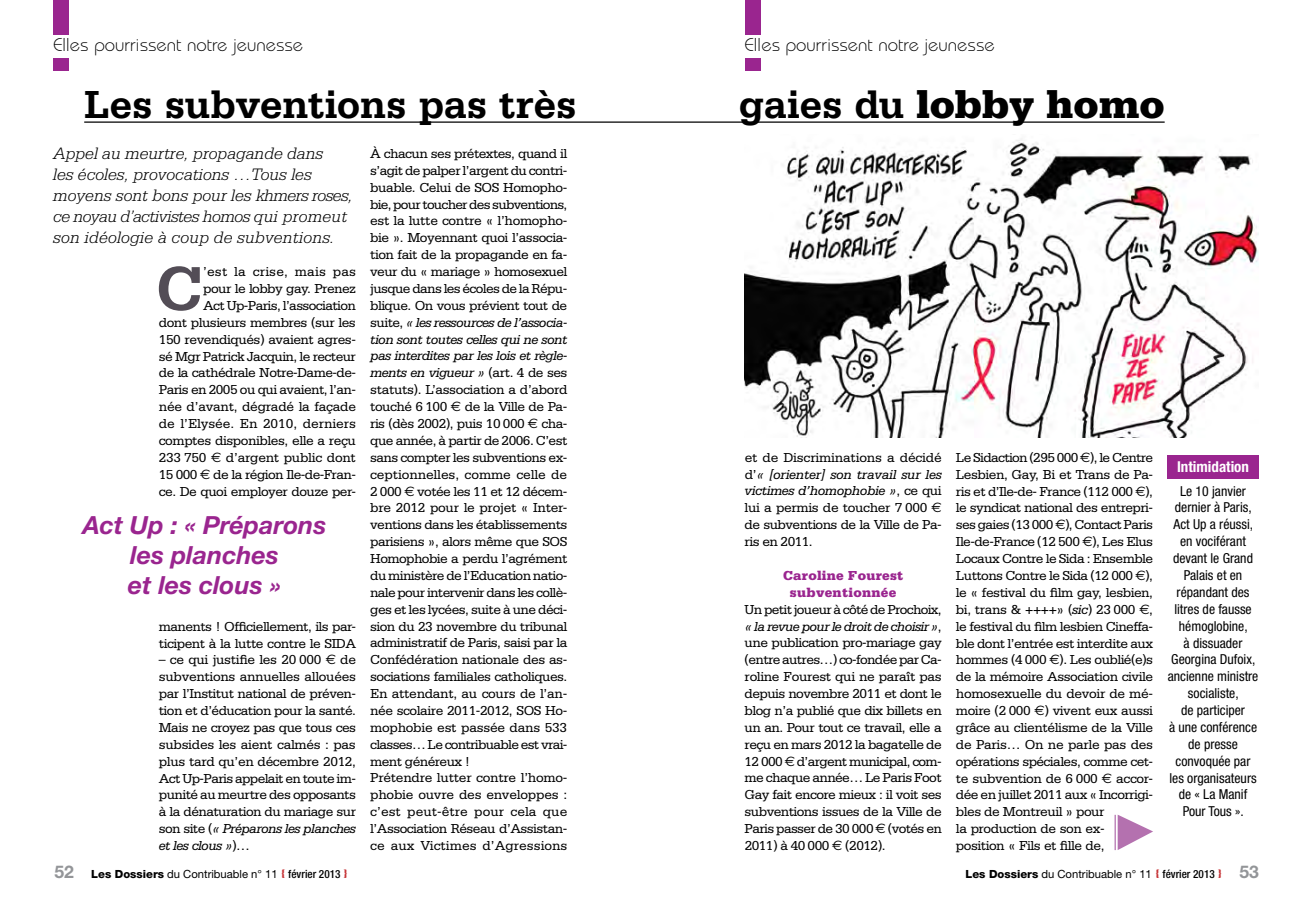
<style>
.page{position:relative;width:1312px;height:904px;background:#fff}
.page>*{position:absolute;margin:0;border:0;box-sizing:border-box;transform-origin:0 0}
.t1{font:700 65.38px "Serifa";color:#534d56}
.t2{font:700 41.25px "Serifa";letter-spacing:-.005em;color:#000}
.t3{font:900 41.25px "Serifa";letter-spacing:-.01em;color:#000}
.t4{font:italic 700 25px/30px "Helvetica Neue LT Std";color:#9a258f;text-align:center}
.t5{font:18.75px "Architekt";letter-spacing:.025em;color:#000}
.t6{font:italic 300 17.5px/21px "Serifa";color:#000}
.t7{font:700 17.5px "Helvetica Neue LT Std";color:#939598}
.t8{font:700 condensed 15px "Helvetica Neue LT Std";color:#fff}
.t9{font:13.75px/16.9px "Serifa";letter-spacing:-.04em;color:#000}
.t10{font:condensed 13.75px/16.9px "Helvetica Neue LT Std";color:#000;text-align:center}
.t11{font:italic 13.75px "Serifa";letter-spacing:-.04em;color:#000}
.t12{font:900 13.75px "Serifa";letter-spacing:.02em;color:#9a258f}
.t13{font:11.25px "Helvetica Neue LT Std";color:#000}
.s1{font-weight:700}
.s2{font-family:"Euro Sans Std"}
.s3{font-style:italic}
.s4{font-weight:800}
.s5{font-weight:500;font-stretch:condensed}
.s6{font-style:normal}
</style>
<div class="page">
<hr style="left:84px;top:121px;width:1080px;height:2px;background:#000">
<div style="left:53px;top:0;width:16px;height:70px;background:#9a258f"></div>
<div style="left:52px;top:35px;width:425px;height:23px;background:#fff"></div>
<div style="left:744px;top:0;width:16px;height:70px;background:#9a258f"></div>
<div style="left:743px;top:35px;width:386px;height:23px;background:#fff"></div>
<svg style="left:1117px;top:814px;width:35px;height:36px"></svg>
<hr style="left:1114px;top:814px;width:1px;height:36px;background:#b471af">
<img style="left:744px;top:139px;width:514px;height:299px">
<div style="left:1166px;top:455px;width:92px;height:23px;background:#9a258f"></div>
<p class="t5" style="left:53px;top:34px;width:251px">Elles pourrissent notre jeunesse</p>
<p class="t5" style="left:744px;top:34px;width:251px">Elles pourrissent notre jeunesse</p>
<p class="t2" style="left:84px;top:81px;width:494px">Les subventions pas très</p>
<p class="t3" style="left:739px;top:80px;width:427px"><span class="s1">gaies du</span> lobby homo</p>
<p class="t6" style="left:53px;top:143px;width:301px">Appel au meurtre, propagande dans<br>les écoles, provocations …Tous les moyens sont bons pour les khmers roses, ce noyau d’activistes homos qui promeut son idéologie à coup de subventions.</p>
<p class="t1" style="left:156px;top:250px;width:49px">C</p>
<p class="t9" style="left:159px;top:263px;width:199px;text-align:right">’est la crise, mais pas<br>pour le lobby gay. Prenez<br>Act Up-Paris, l’association<br>dont plusieurs membres (sur les<br>150 revendiqués) avaient agres&shy;sé Mgr Patrick Jacquin, le recteur de la cathédrale Notre-Dame-de-<br>Paris en 2005 ou qui avaient, l’an&shy;née d’avant, dégradé la façade de l’Elysée. En 2010, derniers comptes disponibles, elle a reçu<br>233 750 <span class="s2">€</span> d’argent public dont<br>15 000 <span class="s2">€</span> de la région Ile-de-Fran&shy;ce. De quoi employer douze per-</p>
<p class="t4" style="left:83px;top:509px;width:245px">Act Up : « Préparons les planches<br>et les clous »</p>
<p class="t9" style="left:159px;top:617px;width:199px">manents ! Officiellement, ils par&shy;ticipent à la lutte contre le SIDA</p>
<p class="t9" style="left:159px;top:651px;width:199px;text-align:justify">– ce qui justifie les 20 000 <span class="s2">€</span> de subventions annuelles allouées par l’Institut national de préven&shy;tion et d’éducation pour la santé.<br>Mais ne croyez pas que tous ces subsides les aient calmés : pas plus tard qu’en décembre 2012, Act Up-Paris appelait en toute im&shy;punité au meurtre des opposants à la dénaturation du mariage sur son site (<span class="s3">« Préparons les planches et les clous »</span>)…</p>
<p class="t7" style="left:54px;top:860px;width:21px">52</p>
<p class="t13" style="left:91px;top:867px;width:251px"><span class="s4">Les Dossiers</span> du Contribuable n° 11 <span class="s5">février 2013</span></p>
<p class="t9" style="left:370px;top:145px;width:199px">À chacun ses prétextes, quand il s’agit de palper l’argent du contri&shy;buable. Celui de SOS Homopho&shy;bie, pour toucher des subventions, est la lutte contre « l’homopho&shy;bie ». Moyennant quoi l’associa&shy;tion fait de la propagande en fa&shy;veur du « mariage » homosexuel jusque dans les écoles de la Répu&shy;blique. On vous prévient tout de suite, <span class="s3">« les ressources de l’associa&shy;tion sont toutes celles qui ne sont pas interdites par les lois et règle&shy;ments en vigueur »</span> (art. 4 de ses statuts). L’association a d’abord touché 6 100 <span class="s2">€</span> de la Ville de Pa&shy;ris (dès 2002), puis 10 000 <span class="s2">€</span> cha&shy;que année, à partir de 2006. C’est sans compter les subventions ex&shy;ceptionnelles, comme celle de<br>2 000 <span class="s2">€</span> votée les 11 et 12 décem&shy;bre 2012 pour le projet « Inter&shy;ventions dans les établissements parisiens », alors même que SOS<br>Homophobie a perdu l’agrément du ministère de l’Education natio&shy;nale pour intervenir dans les collè&shy;ges et les lycées, suite à une déci&shy;sion du 23 novembre du tribunal administratif de Paris, saisi par la<br>Confédération nationale des as&shy;sociations familiales catholiques.<br>En attendant, au cours de l’an&shy;née scolaire 2011-2012, SOS Ho&shy;mophobie est passée dans 533 classes… Le contribuable est vrai&shy;ment généreux !<br>Prétendre lutter contre l’homo&shy;phobie ouvre des enveloppes : c’est peut-être pour cela que l’Association Réseau d’Assistan&shy;ce aux Victimes d’Agressions</p>
<p class="t9" style="left:744px;top:448px;width:199px;text-align:justify">et de Discriminations a décidé d’<span class="s3">« [orienter] son travail sur les victimes d’homophobie »</span>, ce qui lui a permis de toucher 7 000 <span class="s2">€ </span>de subventions de la Ville de Pa&shy;ris en 2011.</p>
<p class="t12" style="left:782px;top:567px;width:122px">Caroline Fourest</p>
<p class="t12" style="left:789px;top:584px;width:108px">subventionnée</p>
<p class="t9" style="left:744px;top:600px;width:198px">Un petit joueur à côté de Prochoix,</p>
<p class="t11" style="left:744px;top:618px;width:199px">« la revue pour le droit de choisir »<span class="s6">,</span></p>
<p class="t9" style="left:744px;top:634px;width:199px">une publication pro-mariage gay</p>
<p class="t9" style="left:744px;top:651px;width:199px">(entre autres…) co-fondée par Ca-</p>
<p class="t9" style="left:744px;top:668px;width:198px">roline Fourest qui ne paraît pas</p>
<p class="t9" style="left:744px;top:685px;width:198px">depuis novembre 2011 et dont le</p>
<p class="t9" style="left:744px;top:702px;width:198px">blog n’a publié que dix billets en</p>
<p class="t9" style="left:744px;top:718px;width:198px">un an. Pour tout ce travail, elle a</p>
<p class="t9" style="left:744px;top:735px;width:198px">reçu en mars 2012 la bagatelle de</p>
<p class="t9" style="left:744px;top:752px;width:198px">12 000 <span class="s2">€</span> d’argent municipal, com-</p>
<p class="t9" style="left:744px;top:769px;width:198px">me chaque année… Le Paris Foot</p>
<p class="t9" style="left:744px;top:786px;width:199px">Gay fait encore mieux : il voit ses</p>
<p class="t9" style="left:744px;top:803px;width:198px">subventions issues de la Ville de</p>
<p class="t9" style="left:744px;top:820px;width:198px">Paris passer de 30 000 <span class="s2">€</span> (votés en</p>
<p class="t9" style="left:744px;top:836px;width:142px">2011) à 40 000 <span class="s2">€</span> (2012).</p>
<p class="t9" style="left:955px;top:449px;width:199px">Le Sidaction (295 000 <span class="s2">€</span>), le Centre<br>Lesbien, Gay, Bi et Trans de Pa&shy;ris et d’Ile-de- France (112 000 <span class="s2">€</span>), le syndicat national des entrepri&shy;ses gaies (13 000 <span class="s2">€</span>), Contact Paris<br>Ile-de-France (12 500 <span class="s2">€</span>), Les Elus<br>Locaux Contre le Sida : Ensemble<br>Luttons Contre le Sida (12 000 <span class="s2">€</span>), le « festival du film gay, lesbien, bi, trans &amp; ++++» (<span class="s3">sic</span>) 23 000 <span class="s2">€</span>, le festival du film lesbien Cineffa&shy;ble dont l’entrée est interdite aux hommes (4 000 <span class="s2">€</span>). Les oublié(e)s de la mémoire Association civile homosexuelle du devoir de mé&shy;moire (2 000 <span class="s2">€</span>) vivent eux aussi grâce au clientélisme de la Ville de Paris… On ne parle pas des opérations spéciales, comme cet&shy;te subvention de 6 000 <span class="s2">€</span> accor&shy;dée en juillet 2011 aux « Incorrigi&shy;bles de Montreuil » pour<br>la production de son ex&shy;position « Fils et fille de,</p>
<p class="t8" style="left:1176px;top:458px;width:73px">Intimidation</p>
<p class="t10" style="left:1167px;top:482px;width:92px">Le 10 janvier dernier à Paris,<br>Act Up a réussi, en vociférant devant le Grand<br>Palais et en répandant des litres de fausse hémoglobine,<br>à dissuader<br>Georgina Dufoix, ancienne ministre socialiste,<br>de participer<br>à une conférence de presse convoquée par les organisateurs de « La Manif<br>Pour Tous ».</p>
<p class="t13" style="left:965px;top:867px;width:251px"><span class="s4">Les Dossiers</span> du Contribuable n° 11 <span class="s5">février 2013</span></p>
<p class="t7" style="left:1238px;top:860px;width:21px">53</p>
</div>
